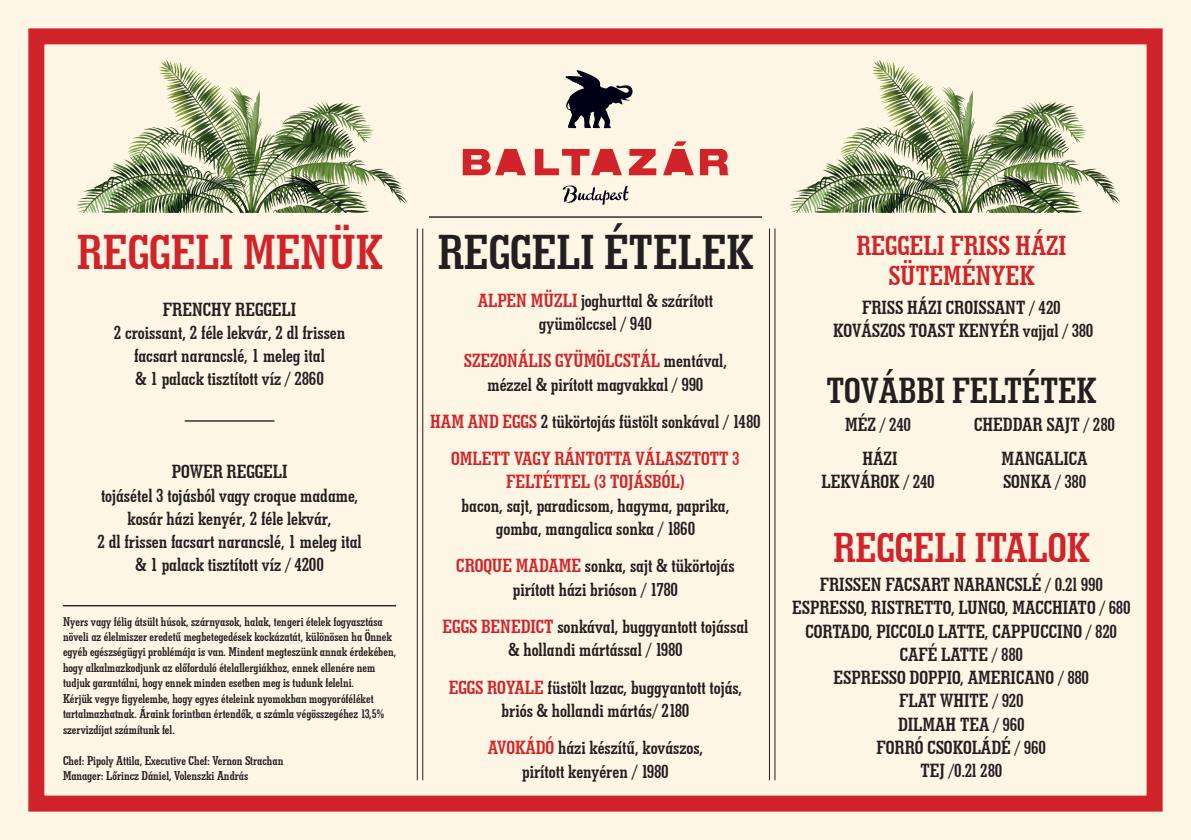
<style>
.page{position:relative;width:1191px;height:840px;background:#fff}
.page>*{position:absolute;margin:0;border:0;box-sizing:border-box;transform-origin:0 0}
.t1{font:700 49.6px "Geometric Slabserif 703 Cn PFL";color:#231f20}
.t2{font:700 49.6px "Geometric Slabserif 703 Cn PFL";color:#d1232a}
.t3{font:700 42.4px "Geometric Slabserif 703 Cn PFL";color:#d1232a}
.t4{font:700 36.8px "Geometric Slabserif 703 Cn PFL";color:#231f20}
.t5{font:700 28px/30px "Geometric Slabserif 703 Cn PFL";color:#d1232a;text-align:center}
.t6{font:700 19.4px/23.4px "Geometric Slabserif 703 Cn PFL";color:#231f20;text-align:center}
.t7{font:700 12.8px/15.4px "Geometric Slabserif 703 Cn PFL";color:#231f20}
.s1{color:#d1232a}
</style>
<div class="page">
<div style="left:0;top:0;width:1191px;height:839px;background:#fef6e5"></div>
<svg style="left:565px;top:70px;width:68px;height:58px"></svg>
<svg style="left:463px;top:141px;width:265px;height:34px"></svg>
<svg style="left:563px;top:185px;width:65px;height:20px"></svg>
<div style="left:28px;top:28px;width:1134px;height:783px;border:16px solid #d1232a"></div>
<hr style="left:769px;top:228px;width:1px;height:551px;background:#231f20">
<hr style="left:774px;top:228px;width:1px;height:551px;background:#231f20">
<hr style="left:417px;top:228px;width:1px;height:551px;background:#231f20">
<hr style="left:422px;top:228px;width:1px;height:551px;background:#231f20">
<hr style="left:429px;top:216px;width:333px;height:1px;background:#231f20">
<hr style="left:63px;top:604px;width:333px;height:2px;background:#231f20">
<hr style="left:185px;top:420px;width:89px;height:1px;background:#231f20">
<img style="left:76px;top:60px;width:331px;height:152px">
<img style="left:789px;top:60px;width:331px;height:152px">
<p class="t2" style="left:77px;top:221px;width:307px">REGGELI MENÜK</p>
<p class="t6" style="left:163px;top:297px;width:135px">FRENCHY REGGELI</p>
<p class="t6" style="left:114px;top:320px;width:233px">2 croissant, 2 féle lekvár, 2 dl frissen facsart narancslé, 1 meleg ital<br>&amp; 1 palack tisztított víz / 2860</p>
<p class="t6" style="left:172px;top:459px;width:117px">POWER REGGELI</p>
<p class="t6" style="left:97px;top:482px;width:266px">tojásétel 3 tojásból vagy croque madame, kosár házi kenyér, 2 féle lekvár,<br>2 dl frissen facsart narancslé, 1 meleg ital &amp; 1 palack tisztított víz / 4200</p>
<p class="t7" style="left:63px;top:612px;width:321px">Nyers vagy félig átsült húsok, szárnyasok, halak, tengeri ételek fogyasztása</p>
<p class="t7" style="left:63px;top:628px;width:330px">növeli az élelmiszer eredetű megbetegedések kockázatát, különösen ha Önnek</p>
<p class="t7" style="left:63px;top:643px;width:335px">egyéb egészségügyi problémája is van. Mindent megteszünk annak érdekében, hogy alkalmazkodjunk az előforduló ételallergiákhoz, ennek ellenére nem tudjuk garantálni, hogy ennek minden esetben meg is tudunk felelni.</p>
<p class="t7" style="left:63px;top:690px;width:322px">Kérjük vegye figyelembe, hogy egyes ételeink nyomokban mogyoróféléket tartalmazhatnak. Áraink forintban értendők, a számla végösszegéhez 13,5%</p>
<p class="t7" style="left:63px;top:721px;width:113px">szervizdíjat számítunk fel.</p>
<p class="t7" style="left:63px;top:752px;width:222px">Chef: Pipoly Attila, Executive Chef: Vernon Strachan</p>
<p class="t7" style="left:63px;top:767px;width:187px">Manager: Lőrincz Dániel, Volenszki András</p>
<p class="t1" style="left:438px;top:221px;width:317px">REGGELI ÉTELEK</p>
<p class="t6" style="left:478px;top:287px;width:237px"><span class="s1">ALPEN MÜZLI</span> joghurttal &amp; szárított gyümölccsel / 940</p>
<p class="t6" style="left:464px;top:348px;width:265px"><span class="s1">SZEZONÁLIS GYÜMÖLCSTÁL</span> mentával, mézzel &amp; pirított magvakkal / 990</p>
<p class="t6" style="left:430px;top:408px;width:332px"><span class="s1">HAM AND EGGS</span> 2 tükörtojás füstölt sonkával / 1480</p>
<p class="t6" style="left:451px;top:445px;width:290px"><span class="s1">OMLETT VAGY RÁNTOTTA VÁLASZTOTT 3<br>FELTÉTTEL (3 TOJÁSBÓL)<br></span>bacon, sajt, paradicsom, hagyma, paprika, gomba, mangalica sonka / 1860</p>
<p class="t6" style="left:456px;top:553px;width:280px"><span class="s1">CROQUE MADAME</span> sonka, sajt &amp; tükörtojás pirított házi brióson / 1780</p>
<p class="t6" style="left:442px;top:613px;width:307px"><span class="s1">EGGS BENEDICT</span> sonkával, buggyantott tojással &amp; hollandi mártással / 1980</p>
<p class="t6" style="left:449px;top:674px;width:295px"><span class="s1">EGGS ROYALE</span> füstölt lazac, buggyantott tojás, briós &amp; hollandi mártás/ 2180</p>
<p class="t6" style="left:488px;top:734px;width:217px"><span class="s1">AVOKÁDÓ</span> házi készítű, kovászos, pirított kenyéren / 1980</p>
<p class="t5" style="left:856px;top:229px;width:211px">REGGELI FRISS HÁZI<br>SÜTEMÉNYEK</p>
<p class="t6" style="left:862px;top:294px;width:200px">FRISS HÁZI CROISSANT / 420</p>
<p class="t6" style="left:833px;top:318px;width:262px">KOVÁSZOS TOAST KENYÉR vajjal / 380</p>
<p class="t4" style="left:826px;top:367px;width:271px">TOVÁBBI FELTÉTEK</p>
<p class="t6" style="left:845px;top:412px;width:68px">MÉZ / 240</p>
<p class="t6" style="left:821px;top:446px;width:115px">HÁZI<br>LEKVÁROK / 240</p>
<p class="t6" style="left:974px;top:412px;width:142px">CHEDDAR SAJT / 280</p>
<p class="t6" style="left:1001px;top:446px;width:88px;text-align:left">MANGALICA<br>SONKA / 380</p>
<p class="t3" style="left:833px;top:521px;width:258px">REGGELI ITALOK</p>
<p class="t6" style="left:820px;top:572px;width:284px">FRISSEN FACSART NARANCSLÉ / 0.2l 990</p>
<p class="t6" style="left:792px;top:595px;width:340px">ESPRESSO, RISTRETTO, LUNGO, MACCHIATO / 680</p>
<p class="t6" style="left:805px;top:618px;width:313px">CORTADO, PICCOLO LATTE, CAPPUCCINO / 820</p>
<p class="t6" style="left:899px;top:641px;width:125px">CAFÉ LATTE / 880</p>
<p class="t6" style="left:833px;top:665px;width:257px">ESPRESSO DOPPIO, AMERICANO / 880</p>
<p class="t6" style="left:899px;top:688px;width:126px">FLAT WHITE / 920</p>
<p class="t6" style="left:898px;top:711px;width:128px">DILMAH TEA / 960</p>
<p class="t6" style="left:876px;top:734px;width:171px">FORRÓ CSOKOLÁDÉ / 960</p>
<p class="t6" style="left:920px;top:757px;width:83px">TEJ /0.2l 280</p>
</div>
